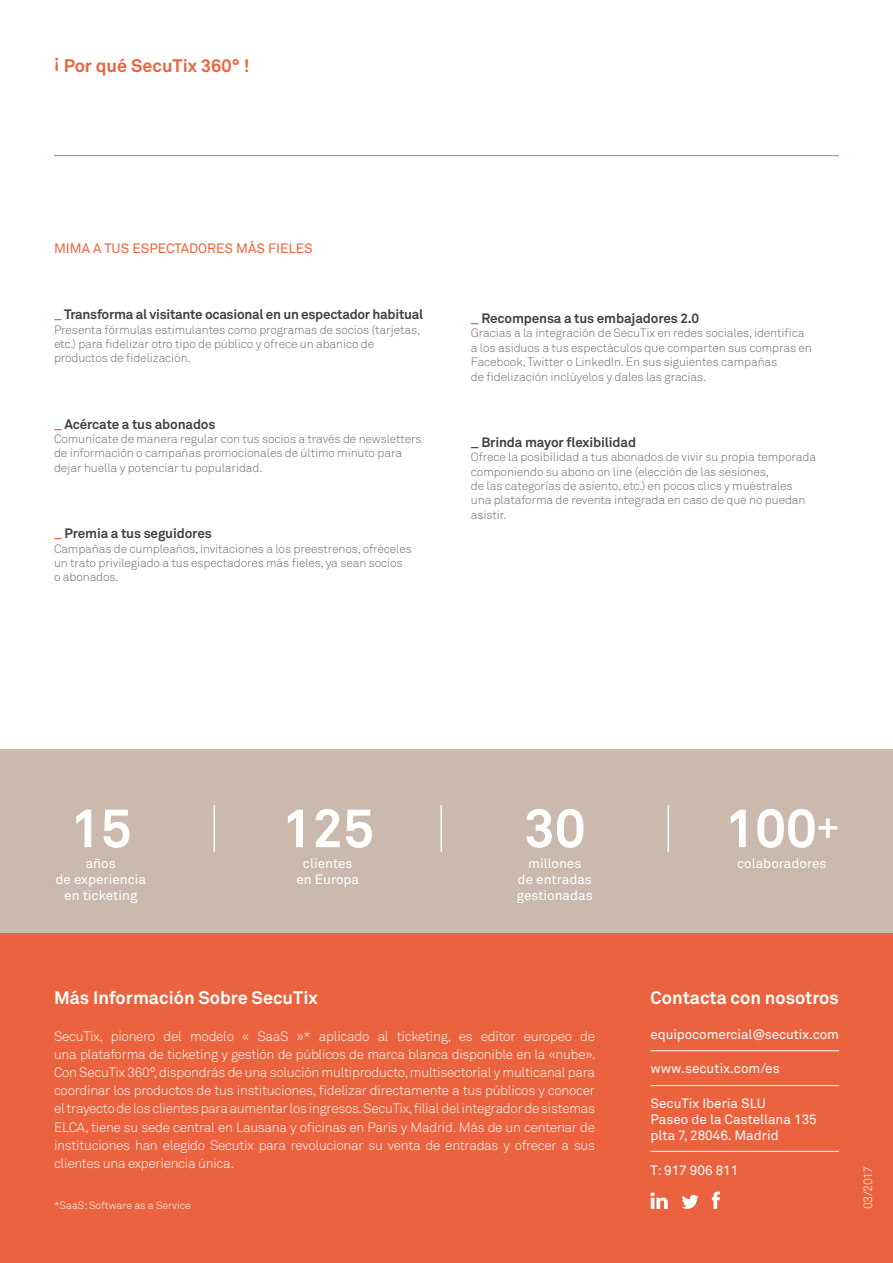
<style>
.page{position:relative;width:893px;height:1263px;background:#fff}
.page>*{position:absolute;margin:0;border:0;box-sizing:border-box;transform-origin:0 0}
.t1{font:700 54px "Akkurat";color:#fff}
.t2{font:700 18px "Akkurat";color:#fff}
.t3{font:700 18px "Akkurat";color:#eb633e}
.t4{font:300 13.5px/18.1px "Akkurat";letter-spacing:-.02em;color:#fff;text-align:justify}
.t5{font:13.5px/16.2px "Akkurat";color:#fff;text-align:center}
.t6{font:700 13.5px "Akkurat";letter-spacing:-.01em;color:#434047}
.t7{font:13.5px "Akkurat";color:#eb633e}
.t8{font:300 12px/14.4px "Akkurat";letter-spacing:-.01em;color:#716b71}
.t9{font:300 12px "Akkurat";letter-spacing:-.04em;color:#fff}
.t10{font:300 10.5px "Akkurat";color:#fff}
.s1{color:#eb633e}
</style>
<div class="page">
<hr style="left:54px;top:155px;width:785px;height:1px;background:#eb633e">
<div style="left:0;top:932px;width:893px;height:331px;background:#eb633e"></div>
<hr style="left:650px;top:1050px;width:189px;height:1px;background:#fff">
<hr style="left:650px;top:1085px;width:189px;height:1px;background:#fff">
<hr style="left:650px;top:1151px;width:189px;height:1px;background:#fff">
<svg style="left:650px;top:1192px;width:18px;height:17px"></svg>
<svg style="left:712px;top:1192px;width:8px;height:17px"></svg>
<svg style="left:682px;top:1195px;width:17px;height:14px"></svg>
<div style="left:0;top:749px;width:893px;height:183px;background:#cbb9ad"></div>
<hr style="left:214px;top:805px;width:1px;height:47px;background:#fff">
<hr style="left:441px;top:805px;width:1px;height:47px;background:#fff">
<hr style="left:668px;top:805px;width:1px;height:47px;background:#fff">
<h2 class="t3" style="left:54px;top:54px;width:197px">¡ Por qué SecuTix 360° !</h2>
<p class="t7" style="left:54px;top:240px;width:260px">MIMA A TUS ESPECTADORES MÁS FIELES</p>
<p class="t6" style="left:54px;top:306px;width:371px"><span class="s1">_</span> Transforma al visitante ocasional en un espectador habitual</p>
<p class="t8" style="left:54px;top:322px;width:368px">Presenta fórmulas estimulantes como programas de socios (tarjetas, etc.) para fidelizar otro tipo de público y ofrece un abanico de productos de fidelización.</p>
<p class="t6" style="left:54px;top:415px;width:163px"><span class="s1">_</span> Acércate a tus abonados</p>
<p class="t8" style="left:54px;top:432px;width:369px">Comunícate de manera regular con tus socios a través de newsletters de información o campañas promocionales de último minuto para dejar huella y potenciar tu popularidad.</p>
<p class="t6" style="left:54px;top:525px;width:159px"><span class="s1">_</span> Premia a tus seguidores</p>
<p class="t8" style="left:54px;top:541px;width:359px">Campañas de cumpleaños, invitaciones a los preestrenos, ofréceles un trato privilegiado a tus espectadores más fieles, ya sean socios o abonados.</p>
<p class="t6" style="left:471px;top:310px;width:230px"><span class="s1">_</span> Recompensa a tus embajadores 2.0</p>
<p class="t8" style="left:471px;top:326px;width:342px">Gracias a la integración de SecuTix en redes sociales, identifica a los asiduos a tus espectáculos que comparten sus compras en Facebook, Twitter o LinkedIn. En sus siguientes campañas<br>de fidelización inclúyelos y dales las gracias.</p>
<p class="t6" style="left:471px;top:433px;width:167px">_ Brinda mayor flexibilidad</p>
<p class="t8" style="left:471px;top:450px;width:347px">Ofrece la posibilidad a tus abonados de vivir su propia temporada componiendo su abono on line (elección de las sesiones,<br>de las categorías de asiento, etc.) en pocos clics y muéstrales una plataforma de reventa integrada en caso de que no puedan asistir.</p>
<h1 class="t1" style="left:70px;top:794px;width:63px">15</h1>
<p class="t5" style="left:55px;top:855px;width:92px">años<br>de experiencia en ticketing</p>
<h1 class="t1" style="left:282px;top:794px;width:94px">125</h1>
<p class="t5" style="left:296px;top:855px;width:64px">clientes en Europa</p>
<h1 class="t1" style="left:524px;top:794px;width:63px">30</h1>
<p class="t5" style="left:517px;top:855px;width:77px">millones<br>de entradas gestionadas</p>
<h1 class="t1" style="left:724px;top:794px;width:116px">100<sup>+</sup></h1>
<p class="t5" style="left:737px;top:855px;width:91px">colaboradores</p>
<h2 class="t2" style="left:54px;top:986px;width:265px">Más Información Sobre SecuTix</h2>
<p class="t4" style="left:54px;top:1027px;width:543px">SecuTix, pionero del modelo « SaaS »* aplicado al ticketing, es editor europeo de una plataforma de ticketing y gestión de públicos de marca blanca disponible en la «nube».<br>Con SecuTix 360°, dispondrás de una solución multiproducto, multisectorial y multicanal para coordinar los productos de tus instituciones, fidelizar directamente a tus públicos y conocer el trayecto de los clientes para aumentar los ingresos. SecuTix, filial del integrador de sistemas ELCA, tiene su sede central en Lausana y oficinas en París y Madrid. Más de un centenar de instituciones han elegido Secutix para revolucionar su venta de entradas y ofrecer a sus clientes una experiencia única.</p>
<p class="t10" style="left:54px;top:1199px;width:138px">*SaaS: Software as a Service</p>
<h2 class="t2" style="left:650px;top:986px;width:190px">Contacta con nosotros</h2>
<p class="t5" style="left:650px;top:1026px;width:190px">equipocomercial@secutix.com</p>
<p class="t5" style="left:650px;top:1061px;width:131px">www.secutix.com/es</p>
<p class="t5" style="left:650px;top:1095px;width:168px;text-align:left">SecuTix Iberia SLU<br>Paseo de la Castellana 135 plta 7, 28046. Madrid</p>
<p class="t5" style="left:650px;top:1162px;width:89px">T: 917 906 811</p>
<p class="t9" style="left:861px;top:1209px;width:45px;rotate:-90deg">03/2017</p>
</div>
